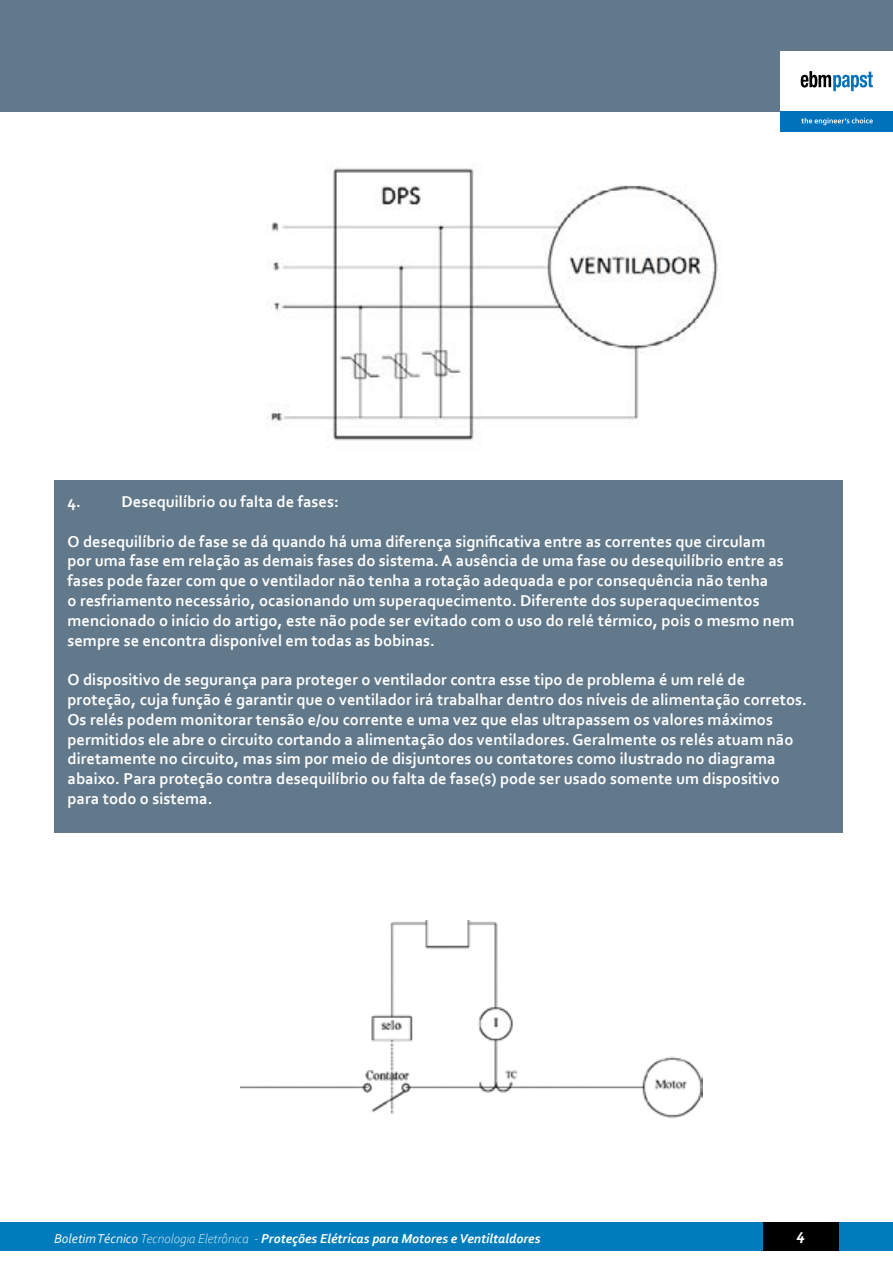
<style>
.page{position:relative;width:893px;height:1263px;background:#fff}
.page>*{position:absolute;margin:0;border:0;box-sizing:border-box;transform-origin:0 0}
.t1{font:700 16.5px/19.8px "Corbel";color:#fff}
.t2{font:italic 700 16.5px "Corbel";color:#fff}
.t3{font:italic 700 13.5px "Corbel";color:#fff}
.s1{font-weight:400;color:#f7f7f7}
.s2{font-weight:300;color:#f7f7f7}
</style>
<div class="page">
<div style="left:0;top:1222px;width:893px;height:29px;background:#007cbc"></div>
<div style="left:763px;top:1222px;width:75px;height:29px;background:#000"></div>
<div style="left:0;top:0;width:893px;height:111px;background:#62798b"></div>
<div style="left:780px;top:51px;width:113px;height:60px;background:#fff"></div>
<svg style="left:801px;top:71px;width:72px;height:20px"></svg>
<div style="left:780px;top:111px;width:113px;height:20px;background:#0072bb"></div>
<svg style="left:801px;top:118px;width:72px;height:7px"></svg>
<div style="left:54px;top:480px;width:788px;height:353px;background:#62798b"></div>
<img style="left:266px;top:167px;width:452px;height:274px">
<img style="left:240px;top:921px;width:463px;height:198px">
<p class="t1" style="left:68px;top:491px;width:15px">4.</p>
<p class="t1" style="left:122px;top:491px;width:219px">Desequilíbrio ou falta de fases:</p>
<p class="t1" style="left:68px;top:531px;width:729px">O desequilíbrio de fase se dá quando há uma diferença significativa entre as correntes que circulam<br>por uma fase em relação as demais fases do sistema. A ausência de uma fase ou desequilíbrio entre as fases pode fazer com que o ventilador não tenha a rotação adequada e por consequência não tenha<br>o resfriamento necessário, ocasionando um superaquecimento. Diferente dos superaquecimentos mencionado o início do artigo, este não pode ser evitado com o uso do relé térmico, pois o mesmo nem sempre se encontra disponível em todas as bobinas.</p>
<p class="t1" style="left:68px;top:669px;width:741px">O dispositivo de segurança para proteger o ventilador contra esse tipo de problema é um relé de proteção, cuja função é garantir que o ventilador irá trabalhar dentro dos níveis de alimentação corretos.<br>Os relés podem monitorar tensão e/ou corrente e uma vez que elas ultrapassem os valores máximos permitidos ele abre o circuito cortando a alimentação dos ventiladores. Geralmente os relés atuam não diretamente no circuito, mas sim por meio de disjuntores ou contatores como ilustrado no diagrama abaixo. Para proteção contra desequilíbrio ou falta de fase(s) pode ser usado somente um dispositivo para todo o sistema.</p>
<p class="t3" style="left:54px;top:1230px;width:488px"><span class="s1">Boletim Técnico</span> <span class="s2">Tecnologia Eletrônica -</span> Proteções Elétricas para Motores e Ventiltaldores</p>
<p class="t2" style="left:797px;top:1224px;width:10px">4</p>
</div>
